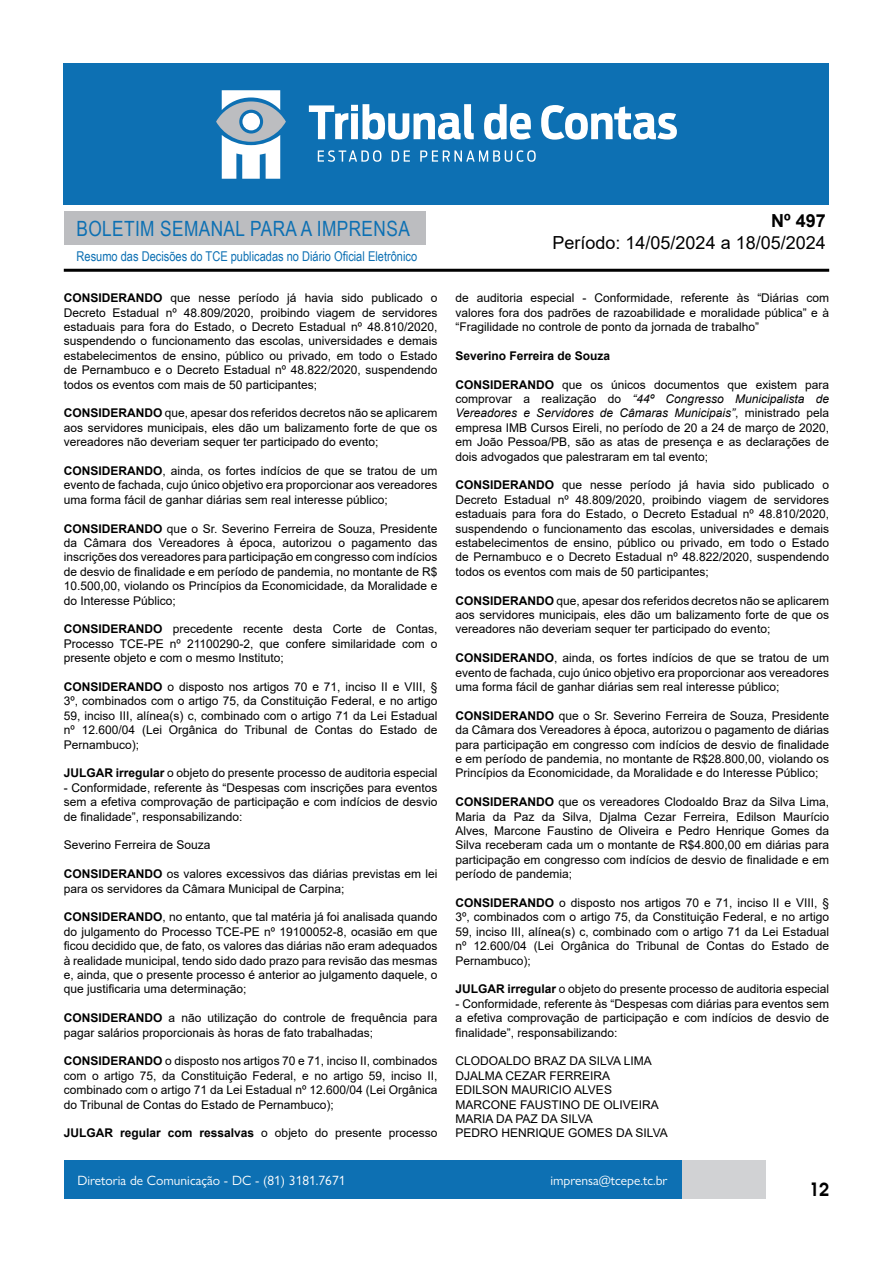
<style>
.page{position:relative;width:893px;height:1263px;background:#fff}
.page>*{position:absolute;margin:0;border:0;box-sizing:border-box;transform-origin:0 0}
.t1{font:21px "Arial Narrow";letter-spacing:.02em;color:#0d70b3}
.t2{font:18px "Arial";color:#000}
.t3{font:700 18px "Arial";color:#000}
.t4{font:600 18px "Avant Garde";color:#000}
.t5{font:13.5px "Gill Sans Nova";color:#fff}
.t6{font:13.5px "Arial Narrow";color:#0d70b3}
.t7{font:12px/14.4px "Arial";color:#000;text-align:justify}
.t8{font:700 12px "Arial";color:#000}
.s1{font-weight:700}
.s2{font-weight:400}
.s3{font-style:italic}
</style>
<div class="page">
<div style="left:148px;top:1160px;width:617px;height:39px;background:#d1d2d4"></div>
<div style="left:64px;top:211px;width:361px;height:33px;background:#bcbdc0"></div>
<hr style="left:64px;top:269px;width:765px;height:3px;background:#000">
<div style="left:64px;top:64px;width:765px;height:141px;background:#0d70b3"></div>
<svg style="left:309px;top:104px;width:165px;height:36px"></svg>
<svg style="left:484px;top:104px;width:47px;height:36px"></svg>
<svg style="left:541px;top:105px;width:136px;height:35px"></svg>
<svg style="left:318px;top:150px;width:63px;height:12px"></svg>
<svg style="left:392px;top:150px;width:18px;height:12px"></svg>
<svg style="left:420px;top:150px;width:116px;height:12px"></svg>
<svg style="left:216px;top:90px;width:70px;height:89px"></svg>
<div style="left:64px;top:1160px;width:617px;height:39px;background:#0d70b3"></div>
<h1 class="t1" style="left:77px;top:213px;width:335px">BOLETIM SEMANAL PARA A IMPRENSA</h1>
<p class="t6" style="left:77px;top:246px;width:342px">Resumo das Decisões do TCE publicadas no Diário Oficial Eletrônico</p>
<p class="t7" style="left:64px;top:291px;width:375px"><span class="s1">CONSIDERANDO</span> que nesse período já havia sido publicado o Decreto Estadual nº 48.809/2020, proibindo viagem de servidores estaduais para fora do Estado, o Decreto Estadual nº 48.810/2020, suspendendo o funcionamento das escolas, universidades e demais estabelecimentos de ensino, público ou privado, em todo o Estado de Pernambuco e o Decreto Estadual nº 48.822/2020, suspendendo todos os eventos com mais de 50 participantes;</p>
<p class="t7" style="left:64px;top:406px;width:375px"><span class="s1">CONSIDERANDO</span> que, apesar dos referidos decretos não se aplicarem aos servidores municipais, eles dão um balizamento forte de que os vereadores não deveriam sequer ter participado do evento;</p>
<p class="t7" style="left:64px;top:463px;width:375px"><span class="s1">CONSIDERANDO</span>, ainda, os fortes indícios de que se tratou de um evento de fachada, cujo único objetivo era proporcionar aos vereadores uma forma fácil de ganhar diárias sem real interesse público;</p>
<p class="t7" style="left:64px;top:521px;width:375px"><span class="s1">CONSIDERANDO</span> que o Sr. Severino Ferreira de Souza, Presidente da Câmara dos Vereadores à época, autorizou o pagamento das inscrições dos vereadores para participação em congresso com indícios de desvio de finalidade e em período de pandemia, no montante de R$ 10.500,00, violando os Princípios da Economicidade, da Moralidade e do Interesse Público;</p>
<p class="t7" style="left:64px;top:622px;width:375px"><span class="s1">CONSIDERANDO</span> precedente recente desta Corte de Contas, Processo TCE-PE nº 21100290-2, que confere similaridade com o presente objeto e com o mesmo Instituto;</p>
<p class="t7" style="left:64px;top:679px;width:375px"><span class="s1">CONSIDERANDO</span> o disposto nos artigos 70 e 71, inciso II e VIII, § 3º, combinados com o artigo 75, da Constituição Federal, e no artigo 59, inciso III, alínea(s) c, combinado com o artigo 71 da Lei Estadual nº 12.600/04 (Lei Orgânica do Tribunal de Contas do Estado de Pernambuco);</p>
<p class="t7" style="left:64px;top:766px;width:375px"><span class="s1">JULGAR irregular</span> o objeto do presente processo de auditoria especial</p>
<p class="t7" style="left:64px;top:780px;width:375px">- Conformidade, referente às “Despesas com inscrições para eventos sem a efetiva comprovação de participação e com indícios de desvio de finalidade”, responsabilizando:</p>
<p class="t7" style="left:64px;top:838px;width:148px">Severino Ferreira de Souza</p>
<p class="t7" style="left:64px;top:867px;width:375px"><span class="s1">CONSIDERANDO</span> os valores excessivos das diárias previstas em lei para os servidores da Câmara Municipal de Carpina;</p>
<p class="t7" style="left:64px;top:910px;width:375px"><span class="s1">CONSIDERANDO</span>, no entanto, que tal matéria já foi analisada quando do julgamento do Processo TCE-PE nº 19100052-8, ocasião em que ficou decidido que, de fato, os valores das diárias não eram adequados à realidade municipal, tendo sido dado prazo para revisão das mesmas e, ainda, que o presente processo é anterior ao julgamento daquele, o que justificaria uma determinação;</p>
<p class="t7" style="left:64px;top:1011px;width:375px"><span class="s1">CONSIDERANDO</span> a não utilização do controle de frequência para pagar salários proporcionais às horas de fato trabalhadas;</p>
<p class="t7" style="left:64px;top:1054px;width:375px"><span class="s1">CONSIDERANDO</span> o disposto nos artigos 70 e 71, inciso II, combinados com o artigo 75, da Constituição Federal, e no artigo 59, inciso II, combinado com o artigo 71 da Lei Estadual nº 12.600/04 (Lei Orgânica do Tribunal de Contas do Estado de Pernambuco);</p>
<p class="t8" style="left:64px;top:1125px;width:375px">JULGAR regular com ressalvas <span class="s2">o objeto do presente processo</span></p>
<h2 class="t3" style="left:771px;top:208px;width:56px">Nº 497</h2>
<h2 class="t2" style="left:552px;top:230px;width:275px">Período: 14/05/2024 a 18/05/2024</h2>
<p class="t7" style="left:455px;top:291px;width:375px">de auditoria especial - Conformidade, referente às “Diárias com valores fora dos padrões de razoabilidade e moralidade pública” e à “Fragilidade no controle de ponto da jornada de trabalho”</p>
<p class="t8" style="left:455px;top:347px;width:156px">Severino Ferreira de Souza</p>
<p class="t7" style="left:455px;top:377px;width:375px"><span class="s1">CONSIDERANDO</span> que os únicos documentos que existem para comprovar a realização do <span class="s3">“44º Congresso Municipalista de Vereadores e Servidores de Câmaras Municipais”</span>, ministrado pela empresa IMB Cursos Eireli, no período de 20 a 24 de março de 2020, em João Pessoa/PB, são as atas de presença e as declarações de dois advogados que palestraram em tal evento;</p>
<p class="t7" style="left:455px;top:478px;width:375px"><span class="s1">CONSIDERANDO</span> que nesse período já havia sido publicado o Decreto Estadual nº 48.809/2020, proibindo viagem de servidores estaduais para fora do Estado, o Decreto Estadual nº 48.810/2020, suspendendo o funcionamento das escolas, universidades e demais estabelecimentos de ensino, público ou privado, em todo o Estado de Pernambuco e o Decreto Estadual nº 48.822/2020, suspendendo todos os eventos com mais de 50 participantes;</p>
<p class="t7" style="left:455px;top:593px;width:375px"><span class="s1">CONSIDERANDO</span> que, apesar dos referidos decretos não se aplicarem aos servidores municipais, eles dão um balizamento forte de que os vereadores não deveriam sequer ter participado do evento;</p>
<p class="t7" style="left:455px;top:651px;width:375px"><span class="s1">CONSIDERANDO</span>, ainda, os fortes indícios de que se tratou de um evento de fachada, cujo único objetivo era proporcionar aos vereadores uma forma fácil de ganhar diárias sem real interesse público;</p>
<p class="t7" style="left:455px;top:708px;width:375px"><span class="s1">CONSIDERANDO</span> que o Sr. Severino Ferreira de Souza, Presidente da Câmara dos Vereadores à época, autorizou o pagamento de diárias para participação em congresso com indícios de desvio de finalidade e em período de pandemia, no montante de R$28.800,00, violando os Princípios da Economicidade, da Moralidade e do Interesse Público;</p>
<p class="t7" style="left:455px;top:795px;width:375px"><span class="s1">CONSIDERANDO</span> que os vereadores Clodoaldo Braz da Silva Lima, Maria da Paz da Silva, Djalma Cezar Ferreira, Edilson Maurício Alves, Marcone Faustino de Oliveira e Pedro Henrique Gomes da Silva receberam cada um o montante de R$4.800,00 em diárias para participação em congresso com indícios de desvio de finalidade e em período de pandemia;</p>
<p class="t7" style="left:455px;top:895px;width:375px"><span class="s1">CONSIDERANDO</span> o disposto nos artigos 70 e 71, inciso II e VIII, § 3º, combinados com o artigo 75, da Constituição Federal, e no artigo 59, inciso III, alínea(s) c, combinado com o artigo 71 da Lei Estadual nº 12.600/04 (Lei Orgânica do Tribunal de Contas do Estado de Pernambuco);</p>
<p class="t7" style="left:455px;top:982px;width:375px"><span class="s1">JULGAR irregular</span> o objeto do presente processo de auditoria especial</p>
<p class="t7" style="left:455px;top:996px;width:375px">- Conformidade, referente às “Despesas com diárias para eventos sem a efetiva comprovação de participação e com indícios de desvio de finalidade”, responsabilizando:</p>
<p class="t7" style="left:455px;top:1054px;width:198px">CLODOALDO BRAZ DA SILVA LIMA</p>
<p class="t7" style="left:455px;top:1068px;width:156px">DJALMA CEZAR FERREIRA</p>
<p class="t7" style="left:455px;top:1083px;width:158px">EDILSON MAURICIO ALVES</p>
<p class="t7" style="left:455px;top:1097px;width:205px">MARCONE FAUSTINO DE OLIVEIRA</p>
<p class="t7" style="left:455px;top:1111px;width:139px">MARIA DA PAZ DA SILVA</p>
<p class="t7" style="left:455px;top:1126px;width:214px">PEDRO HENRIQUE GOMES DA SILVA</p>
<p class="t5" style="left:77px;top:1172px;width:270px">Diretoria de Comunicação - DC - (81) 3181.7671</p>
<p class="t5" style="left:550px;top:1172px;width:119px">imprensa@tcepe.tc.br</p>
<h2 class="t4" style="left:809px;top:1177px;width:22px">12</h2>
</div>
